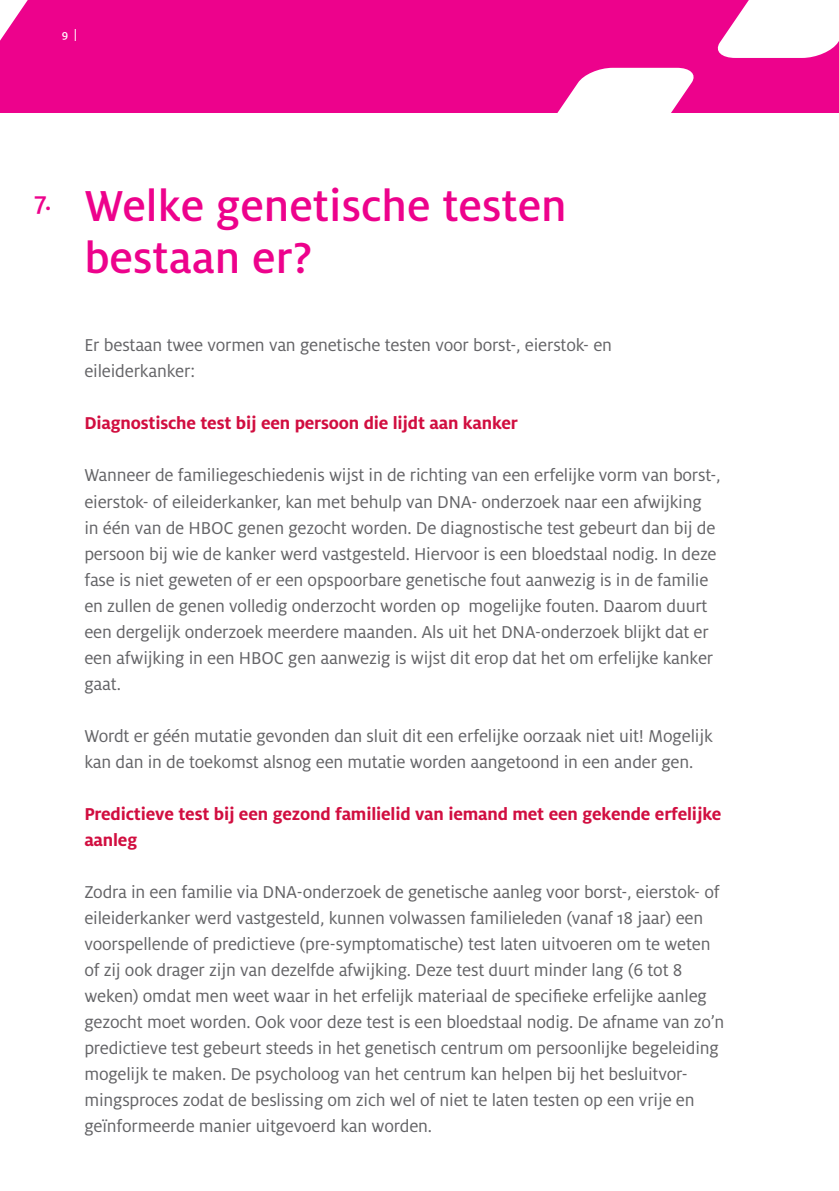
<style>
.page{position:relative;width:839px;height:1191px;background:#fff}
.page>*{position:absolute;margin:0;border:0;box-sizing:border-box;transform-origin:0 0}
._3_-_Hoofdtitel{font:500 48px "Milo OT";color:#ed028c}
._3_-_Nummering_-_hoo{font:500 28px "Milo OT";color:#ed028c}
.Body-tekst{font:19px/26px "Milo OT";letter-spacing:-.01em;color:#636366}
.Body-tekst-2{font:700 19px/26px "Milo OT";letter-spacing:-.01em;color:#d10e40}
.t1{font:500 12px "Milo OT";color:#fff}
</style>
<div class="page">
<div style="left:0;top:0;width:839px;height:113px;background:#ed028c"></div>
<svg style="left:557px;top:68px;width:137px;height:45px"></svg>
<svg style="left:0;top:0;width:28px;height:41px"></svg>
<svg style="left:717px;top:0;width:122px;height:58px;background:#fcdcef"></svg>
<p class="t1" style="left:62px;top:28px;width:17px">9 |</p>
<p class="_3_-_Nummering_-_hoo" style="left:34px;top:186px;width:19px">7.</p>
<p class="_3_-_Hoofdtitel" style="left:84px;top:180px;width:484px">Welke genetische testen</p>
<p class="_3_-_Hoofdtitel" style="left:84px;top:232px;width:229px">bestaan er?</p>
<p class="Body-tekst" style="left:84px;top:333px;width:529px">Er bestaan twee vormen van genetische testen voor borst-, eierstok- en eileiderkanker:</p>
<p class="Body-tekst-2" style="left:84px;top:410px;width:435px">Diagnostische test bij een persoon die lijdt aan kanker</p>
<p class="Body-tekst" style="left:84px;top:463px;width:638px">Wanneer de familiegeschiedenis wijst in de richting van een erfelijke vorm van borst-, eierstok- of eileiderkanker, kan met behulp van DNA- onderzoek naar een afwijking in één van de HBOC genen gezocht worden. De diagnostische test gebeurt dan bij de persoon bij wie de kanker werd vastgesteld. Hiervoor is een bloedstaal nodig. In deze fase is niet geweten of er een opspoorbare genetische fout aanwezig is in de familie en zullen de genen volledig onderzocht worden op mogelijke fouten. Daarom duurt een dergelijk onderzoek meerdere maanden. Als uit het DNA-onderzoek blijkt dat er een afwijking in een HBOC gen aanwezig is wijst dit erop dat het om erfelijke kanker gaat.</p>
<p class="Body-tekst" style="left:84px;top:723px;width:630px">Wordt er géén mutatie gevonden dan sluit dit een erfelijke oorzaak niet uit! Mogelijk kan dan in de toekomst alsnog een mutatie worden aangetoond in een ander gen.</p>
<p class="Body-tekst-2" style="left:84px;top:800px;width:639px">Predictieve test bij een gezond familielid van iemand met een gekende erfelijke aanleg</p>
<p class="Body-tekst" style="left:84px;top:879px;width:641px">Zodra in een familie via DNA-onderzoek de genetische aanleg voor borst-, eierstok- of eileiderkanker werd vastgesteld, kunnen volwassen familieleden (vanaf 18 jaar) een voorspellende of predictieve (pre-symptomatische) test laten uitvoeren om te weten of zij ook drager zijn van dezelfde afwijking. Deze test duurt minder lang (6 tot 8 weken) omdat men weet waar in het erfelijk materiaal de specifieke erfelijke aanleg gezocht moet worden. Ook voor deze test is een bloedstaal nodig. De afname van zo’n predictieve test gebeurt steeds in het genetisch centrum om persoonlijke begeleiding mogelijk te maken. De psycholoog van het centrum kan helpen bij het besluitvor&shy;mingsproces zodat de beslissing om zich wel of niet te laten testen op een vrije en geïnformeerde manier uitgevoerd kan worden.</p>
</div>
